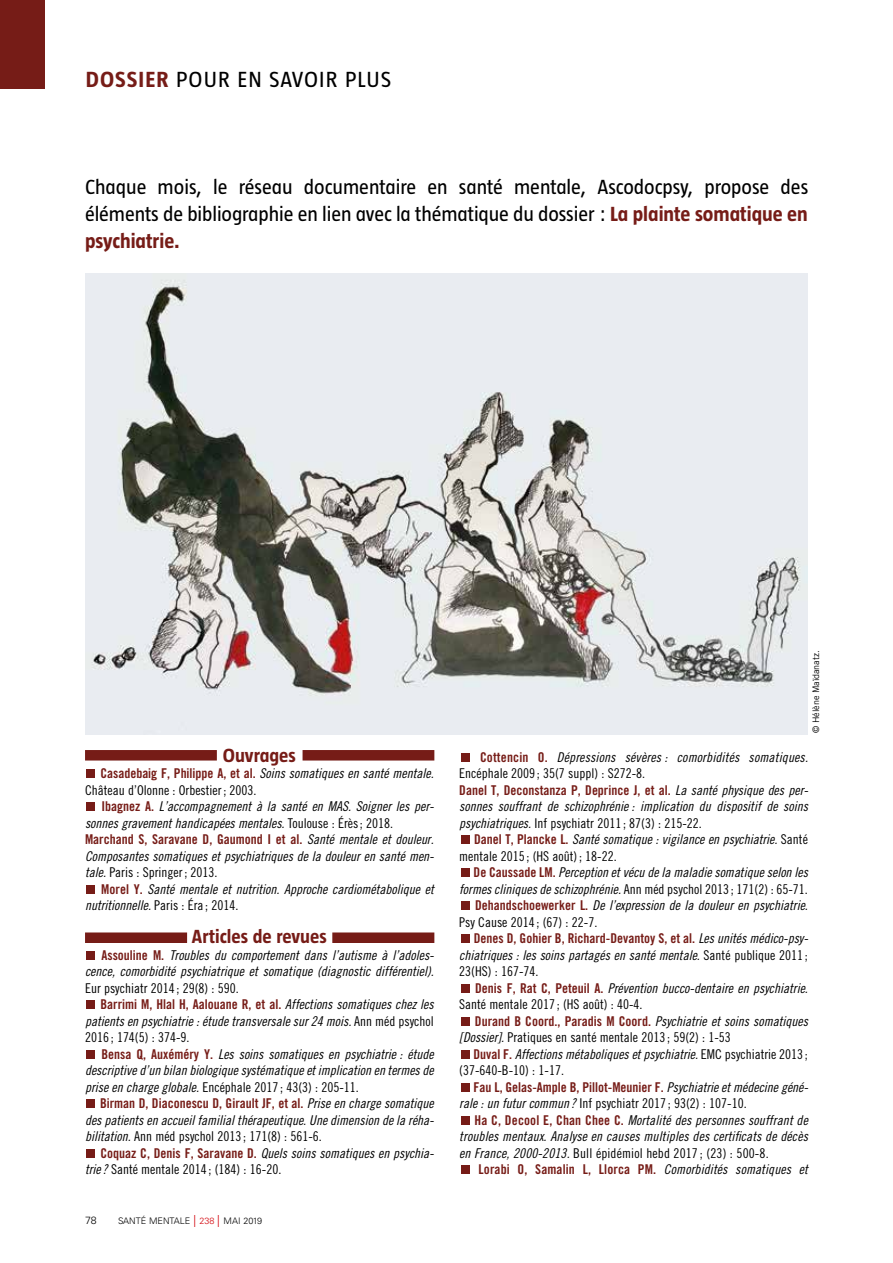
<style>
.page{position:relative;width:893px;height:1263px;background:#fff}
.page>*{position:absolute;margin:0;border:0;box-sizing:border-box;transform-origin:0 0}
.t1{font:22.5px "Taz";letter-spacing:.05em;color:#000}
.t2{font:21px/27px "Taz";letter-spacing:-.005em;color:#000;text-align:justify}
.t3{font:700 19.5px "Taz";color:#761c17}
.t4{font:13.5px/16.5px "Trade Gothic Cond Eighteen Obl";color:#000;text-align:right}
.t5{font:13.5px "Trade Gothic Cond Eighteen";color:#000}
.t6{font:13.5px "Trade Gothic Bold Cond Twenty";color:#761c17}
.t7{font:300 10.5px "Univers";color:#000}
.t8{font:300 9px "Univers";color:#000}
.t9{font:9px "Trade Gothic";letter-spacing:-.01em;color:#000}
.s1{font-weight:700;color:#761c17}
.s2{font-family:"Trade Gothic Bold Cond Twenty";color:#761c17}
.s3{font-family:"Trade Gothic Cond Eighteen"}
.s4{font-family:"Trade Gothic Cond Eighteen Obl";color:#000}
.s5{font-family:"Trade Gothic Cond Eighteen Obl"}
.s6{font-size:12px;color:#d3050c}
.s7{color:#d3050c}
</style>
<div class="page">
<div style="left:0;top:0;width:44px;height:89px;background:#761c17"></div>
<div style="left:87px;top:770px;width:8px;height:8px;background:#761c17"></div>
<div style="left:87px;top:803px;width:8px;height:8px;background:#761c17"></div>
<div style="left:87px;top:885px;width:8px;height:9px;background:#761c17"></div>
<div style="left:87px;top:951px;width:8px;height:9px;background:#761c17"></div>
<div style="left:87px;top:1001px;width:8px;height:8px;background:#761c17"></div>
<div style="left:87px;top:1050px;width:8px;height:9px;background:#761c17"></div>
<div style="left:87px;top:1100px;width:8px;height:8px;background:#761c17"></div>
<div style="left:87px;top:1149px;width:8px;height:9px;background:#761c17"></div>
<div style="left:85px;top:750px;width:132px;height:10px;background:#761c17"></div>
<div style="left:303px;top:750px;width:131px;height:10px;background:#761c17"></div>
<div style="left:461px;top:753px;width:8px;height:9px;background:#761c17"></div>
<div style="left:461px;top:836px;width:8px;height:8px;background:#761c17"></div>
<div style="left:461px;top:869px;width:8px;height:8px;background:#761c17"></div>
<div style="left:461px;top:902px;width:8px;height:8px;background:#761c17"></div>
<div style="left:461px;top:935px;width:8px;height:8px;background:#761c17"></div>
<div style="left:461px;top:984px;width:8px;height:9px;background:#761c17"></div>
<div style="left:461px;top:1017px;width:8px;height:9px;background:#761c17"></div>
<div style="left:461px;top:1050px;width:8px;height:9px;background:#761c17"></div>
<div style="left:461px;top:1083px;width:8px;height:9px;background:#761c17"></div>
<div style="left:461px;top:1116px;width:8px;height:9px;background:#761c17"></div>
<div style="left:461px;top:1166px;width:8px;height:8px;background:#761c17"></div>
<img style="left:85px;top:273px;width:723px;height:461px">
<div style="left:85px;top:932px;width:102px;height:11px;background:#761c17"></div>
<div style="left:332px;top:932px;width:102px;height:11px;background:#761c17"></div>
<h1 class="t1" style="left:86px;top:68px;width:307px"><span class="s1">DOSSIER</span> POUR EN SAVOIR PLUS</h1>
<h2 class="t2" style="left:85px;top:173px;width:725px">Chaque mois, le réseau documentaire en santé mentale, Ascodocpsy, propose des éléments de bibliographie en lien avec la thématique du dossier : <span class="s1">La plainte somatique en psychiatrie.</span></h2>
<h3 class="t3" style="left:223px;top:745px;width:75px">Ouvrages</h3>
<p class="t4" style="left:100px;top:765px;width:335px"><span class="s2">Casadebaig F, Philippe A, et al.</span> Soins somatiques en santé mentale.</p>
<p class="t5" style="left:85px;top:782px;width:173px">Château d’Olonne : Orbestier; 2003.</p>
<p class="t4" style="left:85px;top:798px;width:350px;text-align:left;text-indent:16px"><span class="s2">Ibagnez A.</span> L’accompagnement à la santé en MAS. Soigner les per&shy;sonnes gravement handicapées mentales. <span class="s3">Toulouse : Érès; 2018.</span></p>
<p class="t6" style="left:85px;top:831px;width:350px">Marchand S, Saravane D, Gaumond I et al. <span class="s4">Santé mentale et douleur.</span></p>
<p class="t4" style="left:85px;top:847px;width:350px">Composantes somatiques et psychiatriques de la douleur en santé men-</p>
<p class="t5" style="left:85px;top:864px;width:134px"><span class="s5">tale.</span> Paris : Springer; 2013.</p>
<p class="t4" style="left:85px;top:880px;width:350px;text-align:left;text-indent:16px"><span class="s2">Morel Y.</span> Santé mentale et nutrition. Approche cardiométabolique et nutritionnelle. <span class="s3">Paris : Éra ; 2014.</span></p>
<h3 class="t3" style="left:192px;top:926px;width:136px">Articles de revues</h3>
<p class="t4" style="left:85px;top:946px;width:350px"><span class="s2">Assouline M.</span> Troubles du comportement dans l’autisme à l’adoles&shy;cence, comorbidité psychiatrique et somatique (diagnostic différentiel).</p>
<p class="t5" style="left:85px;top:980px;width:155px">Eur psychiatr 2014 ; 29(8) : 590.</p>
<p class="t6" style="left:101px;top:996px;width:335px">Barrimi M, Hlal H, Aalouane R, et al. <span class="s4">Affections somatiques chez les</span></p>
<p class="t4" style="left:85px;top:1012px;width:350px">patients en psychiatrie : étude transversale sur 24 mois. <span class="s3">Ann méd psychol</span></p>
<p class="t5" style="left:85px;top:1029px;width:106px">2016 ; 174(5) : 374-9.</p>
<p class="t4" style="left:85px;top:1045px;width:350px"><span class="s2">Bensa Q, Auxéméry Y.</span> Les soins somatiques en psychiatrie : étude descriptive d’un bilan biologique systématique et implication en termes de</p>
<p class="t5" style="left:85px;top:1079px;width:275px"><span class="s5">prise en charge globale.</span> Encéphale 2017 ; 43(3) : 205-11.</p>
<p class="t6" style="left:100px;top:1095px;width:335px">Birman D, Diaconescu D, Girault JF, et al. <span class="s4">Prise en charge somatique</span></p>
<p class="t4" style="left:85px;top:1111px;width:350px">des patients en accueil familial thérapeutique. Une dimension de la réha-</p>
<p class="t5" style="left:85px;top:1128px;width:238px"><span class="s5">bilitation.</span> Ann méd psychol 2013 ; 171(8) : 561-6.</p>
<p class="t4" style="left:100px;top:1144px;width:335px"><span class="s2">Coquaz C, Denis F, Saravane D.</span> Quels soins somatiques en psychia-</p>
<p class="t5" style="left:85px;top:1161px;width:198px"><span class="s5">trie?</span> Santé mentale 2014 ; (184) : 16-20.</p>
<p class="t7" style="left:85px;top:1213px;width:13px">78</p>
<p class="t8" style="left:118px;top:1215px;width:146px">SANTÉ MENTALE <span class="s6">|</span> <span class="s7">238</span> <span class="s6">|</span> MAI 2019</p>
<p class="t9" style="left:811px;top:733px;width:84px;rotate:-90deg">© Hélène Maïdanatz.</p>
<p class="t4" style="left:480px;top:748px;width:329px"><span class="s2">Cottencin O.</span> Dépressions sévères : comorbidités somatiques.</p>
<p class="t5" style="left:459px;top:765px;width:188px">Encéphale 2009 ; 35(7 suppl) : S272-8.</p>
<p class="t6" style="left:459px;top:782px;width:350px">Danel T, Deconstanza P, Deprince J, et al. <span class="s4">La santé physique des per-</span></p>
<p class="t4" style="left:459px;top:798px;width:350px">sonnes souffrant de schizophrénie : implication du dispositif de soins</p>
<p class="t5" style="left:459px;top:815px;width:244px"><span class="s5">psychiatriques.</span> Inf psychiatr 2011 ; 87(3) : 215-22.</p>
<p class="t4" style="left:474px;top:831px;width:335px"><span class="s2">Danel T, Plancke L.</span> Santé somatique : vigilance en psychiatrie. <span class="s3">Santé</span></p>
<p class="t5" style="left:459px;top:848px;width:159px">mentale 2015 ; (HS août); 18-22.</p>
<p class="t4" style="left:459px;top:864px;width:350px"><span class="s2">De Caussade LM.</span> Perception et vécu de la maladie somatique selon les formes cliniques de schizophrénie. <span class="s3">Ann méd psychol 2013 ; 171(2) : 65-71.<br></span><span class="s2">Dehandschoewerker L.</span> De l’expression de la douleur en psychiatrie.</p>
<p class="t5" style="left:459px;top:914px;width:140px">Psy Cause 2014 ; (67) : 22-7.</p>
<p class="t6" style="left:474px;top:930px;width:336px">Denes D, Gohier B, Richard-Devantoy S, et al. <span class="s4">Les unités médico-psy-</span></p>
<p class="t4" style="left:459px;top:946px;width:350px">chiatriques : les soins partagés en santé mentale. <span class="s3">Santé publique 2011 ;</span></p>
<p class="t5" style="left:459px;top:963px;width:81px">23(HS) : 167-74.</p>
<p class="t4" style="left:475px;top:979px;width:334px"><span class="s2">Denis F, Rat C, Peteuil A.</span> Prévention bucco-dentaire en psychiatrie.</p>
<p class="t5" style="left:459px;top:996px;width:185px">Santé mentale 2017 ; (HS août) : 40-4.</p>
<p class="t6" style="left:475px;top:1013px;width:334px">Durand B Coord., Paradis M Coord. <span class="s4">Psychiatrie et soins somatiques</span></p>
<p class="t5" style="left:459px;top:1029px;width:273px"><span class="s5">[Dossier].</span> Pratiques en santé mentale 2013 ; 59(2) : 1-53</p>
<p class="t4" style="left:473px;top:1045px;width:336px"><span class="s2">Duval F.</span> Affections métaboliques et psychiatrie. <span class="s3">EMC psychiatrie 2013 ;</span></p>
<p class="t5" style="left:459px;top:1062px;width:106px">(37-640-B-10) : 1-17.</p>
<p class="t6" style="left:474px;top:1079px;width:336px">Fau L, Gelas-Ample B, Pillot-Meunier F. <span class="s4">Psychiatrie et médecine géné-</span></p>
<p class="t5" style="left:459px;top:1095px;width:289px"><span class="s5">rale : un futur commun ?</span> Inf psychiatr 2017 ; 93(2) : 107-10.</p>
<p class="t4" style="left:459px;top:1111px;width:350px"><span class="s2">Ha C, Decool E, Chan Chee C.</span> Mortalité des personnes souffrant de troubles mentaux. Analyse en causes multiples des certificats de décès</p>
<p class="t5" style="left:459px;top:1145px;width:311px"><span class="s5">en France, 2000-2013.</span> Bull épidémiol hebd 2017 ; (23) : 500-8.</p>
<p class="t6" style="left:478px;top:1161px;width:331px">Lorabi O, Samalin L, Llorca PM. <span class="s4">Comorbidités somatiques et</span></p>
</div>
